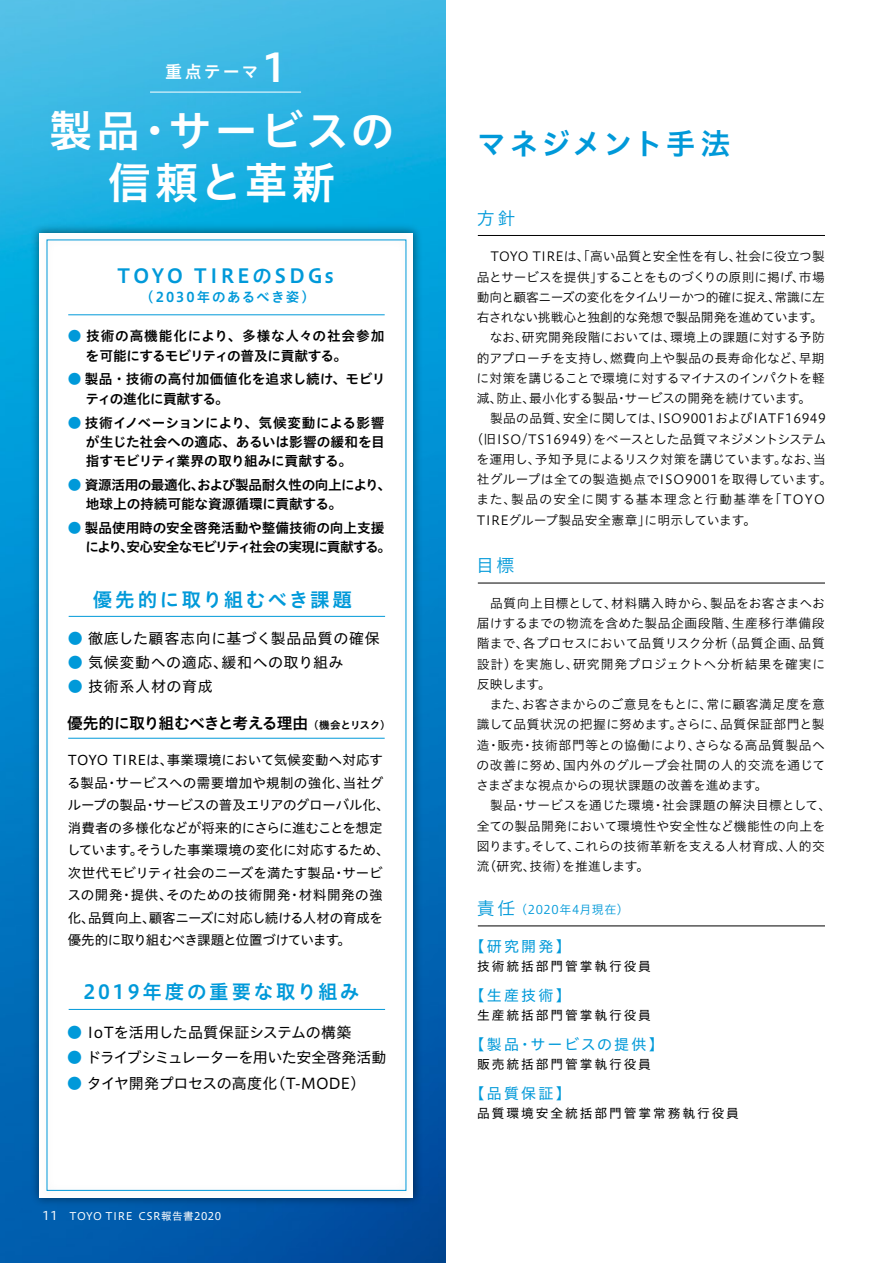
<style>
.page{position:relative;width:893px;height:1263px;background:#fff}
.page>*{position:absolute;margin:0;border:0;box-sizing:border-box;transform-origin:0 0}
.t1{font:43.5px/52.5px "Hiragino UD Sans Std W6";letter-spacing:.05em;color:#fff;text-align:center}
.t2{font:39px "Hiragino UD Sans Std W6";color:#fff}
.t3{font:30px "Hiragino UD Sans Std W6";letter-spacing:.07em;color:#0099d9}
.t4{font:19.5px "Hiragino UD Sans Std W6";letter-spacing:.135em;color:#0099d9}
.t5{font:19.5px "Hiragino UD Sans Std W6";letter-spacing:.11em;color:#0099d9}
.t6{font:18px "Hiragino UD Sans Std W3";color:#0099d9}
.t7{font:17.1px "Hiragino UD Sans Std W6";letter-spacing:.115em;color:#fff}
.t8{font:15.75px "Hiragino UD Sans Std W6";letter-spacing:-.04em;color:#000}
.t9{font:15px "Hiragino UD Sans Std W4";letter-spacing:.005em;color:#000}
.t10{font:15px "Hiragino UD Sans Std W4";letter-spacing:.035em;color:#000}
.t11{font:15px "Hiragino UD Sans Std W4";letter-spacing:-.04em;color:#000}
.t12{font:15px "Hiragino UD Sans Std W4";letter-spacing:.15em;color:#0099d9}
.t13{font:15px "Hiragino UD Sans Std W4";letter-spacing:.12em;color:#0099d9}
.t14{font:15px "Hiragino UD Sans Std W4";letter-spacing:.05em;color:#000}
.t15{font:13.65px/19.4px "Hiragino UD Sans Std W6";letter-spacing:-.02em;color:#000}
.t16{font:13.65px/19.4px "Hiragino UD Sans Std W6";color:#000}
.t17{font:13.5px/22.5px "Hiragino UD Sans Std W4";letter-spacing:-.005em;color:#000}
.t18{font:13.5px "Hiragino UD Sans Std W6";letter-spacing:.125em;color:#0099d9}
.t19{font:12.75px/20.2px "Hiragino UD Sans Std W3";letter-spacing:.015em;color:#000}
.t20{font:12.75px "Hiragino UD Sans Std W3";letter-spacing:-.01em;color:#000}
.t21{font:12.75px "Hiragino UD Sans Std W3";letter-spacing:-.025em;color:#000}
.t22{font:12.75px "Hiragino UD Sans Std W4";letter-spacing:.15em;color:#000}
.t23{font:12.75px "Hiragino UD Sans Std W3";letter-spacing:.04em;color:#000}
.t24{font:12.75px "Hiragino UD Sans Std W3";letter-spacing:.035em;color:#000}
.t25{font:12.75px "Hiragino UD Sans Std W3";letter-spacing:-.03em;color:#000}
.t26{font:12.75px "Hiragino UD Sans Std W3";letter-spacing:-.015em;color:#000}
.t27{font:12.75px "Hiragino UD Sans Std W3";letter-spacing:.095em;color:#000}
.t28{font:12px "Hiragino UD Sans Std W3";letter-spacing:.05em;color:#0099d9}
.t29{font:10.5px "Hiragino UD Sans Std W4";letter-spacing:.05em;color:#fff}
.s1{font-family:"Hiragino UD Sans Std W4";color:#0099d9}
.s2{color:#0099d9}
.s3{font-size:10.5px}
.s4{font-size:12px}
.s5{font-size:18px}
</style>
<div class="page">
<hr style="left:478px;top:235px;width:347px;height:1px;background:#000">
<hr style="left:478px;top:583px;width:347px;height:1px;background:#000">
<hr style="left:478px;top:926px;width:347px;height:1px;background:#000">
<img style="left:0;top:0;width:445px;height:1263px">
<img style="left:27px;top:220px;width:399px;height:991px">
<img style="left:34px;top:227px;width:385px;height:976px">
<hr style="left:69px;top:1009px;width:316px;height:1px;background:#0099d9">
<hr style="left:69px;top:616px;width:316px;height:1px;background:#0099d9">
<hr style="left:68px;top:738px;width:317px;height:1px;background:#0099d9">
<hr style="left:68px;top:315px;width:317px;height:1px;background:#0099d9">
<hr style="left:150px;top:92px;width:151px;height:1px;background:#fff">
<h3 class="t7" style="left:165px;top:58px;width:95px">重点テーマ</h3>
<h2 class="t2" style="left:263px;top:38px;width:25px">1</h2>
<h1 class="t1" style="left:49px;top:102px;width:347px">製品・サービスの信頼と革新</h1>
<h3 class="t4" style="left:117px;top:261px;width:223px">TOYO TIREのSDGｓ</h3>
<p class="t18" style="left:140px;top:286px;width:176px">（2030年のあるべき姿）</p>
<p class="t16" style="left:86px;top:326px;width:300px;text-indent:-18px"><span class="s1">●</span> 技術の高機能化により、多様な人々の社会参加を可能にするモビリティの普及に貢献する。</p>
<p class="t15" style="left:85px;top:369px;width:301px;text-indent:-18px"><span class="s1">●</span> 製品・技術の高付加価値化を追求し続け、モビリティの進化に貢献する。</p>
<p class="t15" style="left:86px;top:412px;width:301px;text-align:justify;text-indent:-18px"><span class="s1">●</span> 技術イノベーションにより、気候変動による影響が生じた社会への適応、あるいは影響の緩和を目指すモビリティ業界の取り組みに貢献する。</p>
<p class="t15" style="left:86px;top:474px;width:307px;text-indent:-18px"><span class="s1">●</span> 資源活用の最適化、および製品耐久性の向上により、地球上の持続可能な資源循環に貢献する。</p>
<p class="t15" style="left:85px;top:517px;width:307px;text-indent:-18px"><span class="s1">●</span> 製品使用時の安全啓発活動や整備技術の向上支援により、安心安全なモビリティ社会の実現に貢献する。</p>
<h3 class="t5" style="left:93px;top:584px;width:261px">優先的に取り組むべき課題</h3>
<p class="t10" style="left:68px;top:627px;width:314px"><span class="s2">●</span> 徹底した顧客志向に基づく製品品質の確保</p>
<p class="t10" style="left:68px;top:651px;width:277px"><span class="s2">●</span> 気候変動への適応、緩和への取り組み</p>
<p class="t14" style="left:68px;top:675px;width:147px"><span class="s2">●</span> 技術系人材の育成</p>
<p class="t8" style="left:67px;top:711px;width:325px">優先的に取り組むべきと考える理由<span class="s3">（機会とリスク）</span></p>
<p class="t17" style="left:67px;top:748px;width:324px">TOYO TIREは、事業環境において気候変動へ対応する製品・サービスへの需要増加や規制の強化、当社グループの製品・サービスの普及エリアのグローバル化、消費者の多様化などが将来的にさらに進むことを想定しています。そうした事業環境の変化に対応するため、次世代モビリティ社会のニーズを満たす製品・サービスの開発・提供、そのための技術開発・材料開発の強化、品質向上、顧客ニーズに対応し続ける人材の育成を優先的に取り組むべき課題と位置づけています。</p>
<h3 class="t4" style="left:83px;top:977px;width:278px">2019年度の重要な取り組み</h3>
<p class="t9" style="left:67px;top:1020px;width:286px"><span class="s2">●</span> IoTを活用した品質保証システムの構築</p>
<p class="t11" style="left:67px;top:1046px;width:321px"><span class="s2">●</span> ドライブシミュレーターを用いた安全啓発活動</p>
<p class="t9" style="left:67px;top:1071px;width:300px"><span class="s2">●</span> タイヤ開発プロセスの高度化（T-MODE）</p>
<p class="t29" style="left:43px;top:1208px;width:180px"><span class="s4">11</span> TOYO TIRE CSR報告書2020</p>
<h3 class="t3" style="left:477px;top:121px;width:255px">マネジメント手法</h3>
<h3 class="t6" style="left:477px;top:204px;width:40px">方針</h3>
<p class="t19" style="left:490px;top:246px;width:336px">TOYO TIREは、「高い品質と安全性を有し、社会に役立つ製</p>
<p class="t21" style="left:477px;top:267px;width:349px">品とサービスを提供」することをものづくりの原則に掲げ、市場</p>
<p class="t25" style="left:477px;top:287px;width:349px">動向と顧客ニーズの変化をタイムリーかつ的確に捉え、常識に左</p>
<p class="t21" style="left:477px;top:308px;width:348px">右されない挑戦心と独創的な発想で製品開発を進めています。</p>
<p class="t19" style="left:477px;top:327px;width:349px">　なお、研究開発段階においては、環境上の課題に対する予防</p>
<p class="t19" style="left:477px;top:347px;width:349px">的アプローチを支持し、燃費向上や製品の長寿命化など、早期</p>
<p class="t26" style="left:477px;top:368px;width:350px">に対策を講じることで環境に対するマイナスのインパクトを軽</p>
<p class="t20" style="left:477px;top:389px;width:336px">減、防止、最小化する製品・サービスの開発を続けています。</p>
<p class="t23" style="left:477px;top:409px;width:351px">　製品の品質、安全に関しては、ISO9001およびIATF16949</p>
<p class="t20" style="left:470px;top:429px;width:357px">（旧ISO/TS16949）をベースとした品質マネジメントシステム</p>
<p class="t20" style="left:476px;top:449px;width:351px">を運用し、予知予見によるリスク対策を講じています。なお、当</p>
<p class="t24" style="left:477px;top:470px;width:357px">社グループは全ての製造拠点でISO9001を取得しています。</p>
<p class="t27" style="left:476px;top:490px;width:350px">また、製品の安全に関する基本理念と行動基準を「TOYO</p>
<p class="t19" style="left:477px;top:509px;width:281px">TIREグループ製品安全憲章」に明示しています。</p>
<h3 class="t6" style="left:476px;top:551px;width:40px">目標</h3>
<p class="t19" style="left:476px;top:592px;width:356px">　品質向上目標として、材料購入時から、製品をお客さまへお届けするまでの物流を含めた製品企画段階、生産移行準備段階まで、各プロセスにおいて品質リスク分析（品質企画、品質設計）を実施し、研究開発プロジェクトへ分析結果を確実に反映します。<br>　また、お客さまからのご意見をもとに、常に顧客満足度を意識して品質状況の把握に努めます。さらに、品質保証部門と製造・販売・技術部門等との協働により、さらなる高品質製品への改善に努め、国内外のグループ会社間の人的交流を通じてさまざまな視点からの現状課題の改善を進めます。<br>　製品・サービスを通じた環境・社会課題の解決目標として、全ての製品開発において環境性や安全性など機能性の向上を図ります。そして、これらの技術革新を支える人材育成、人的交流（研究、技術）を推進します。</p>
<p class="t28" style="left:477px;top:901px;width:154px"><span class="s5">責任</span>（2020年4月現在）</p>
<p class="t12" style="left:470px;top:935px;width:103px">【研究開発】</p>
<p class="t22" style="left:477px;top:957px;width:175px">技術統括部門管掌執行役員</p>
<p class="t12" style="left:470px;top:984px;width:103px">【生産技術】</p>
<p class="t22" style="left:477px;top:1006px;width:175px">生産統括部門管掌執行役員</p>
<p class="t13" style="left:470px;top:1033px;width:196px">【製品・サービスの提供】</p>
<p class="t22" style="left:477px;top:1055px;width:175px">販売統括部門管掌執行役員</p>
<p class="t12" style="left:470px;top:1082px;width:103px">【品質保証】</p>
<p class="t22" style="left:477px;top:1104px;width:263px">品質環境安全統括部門管掌常務執行役員</p>
</div>
